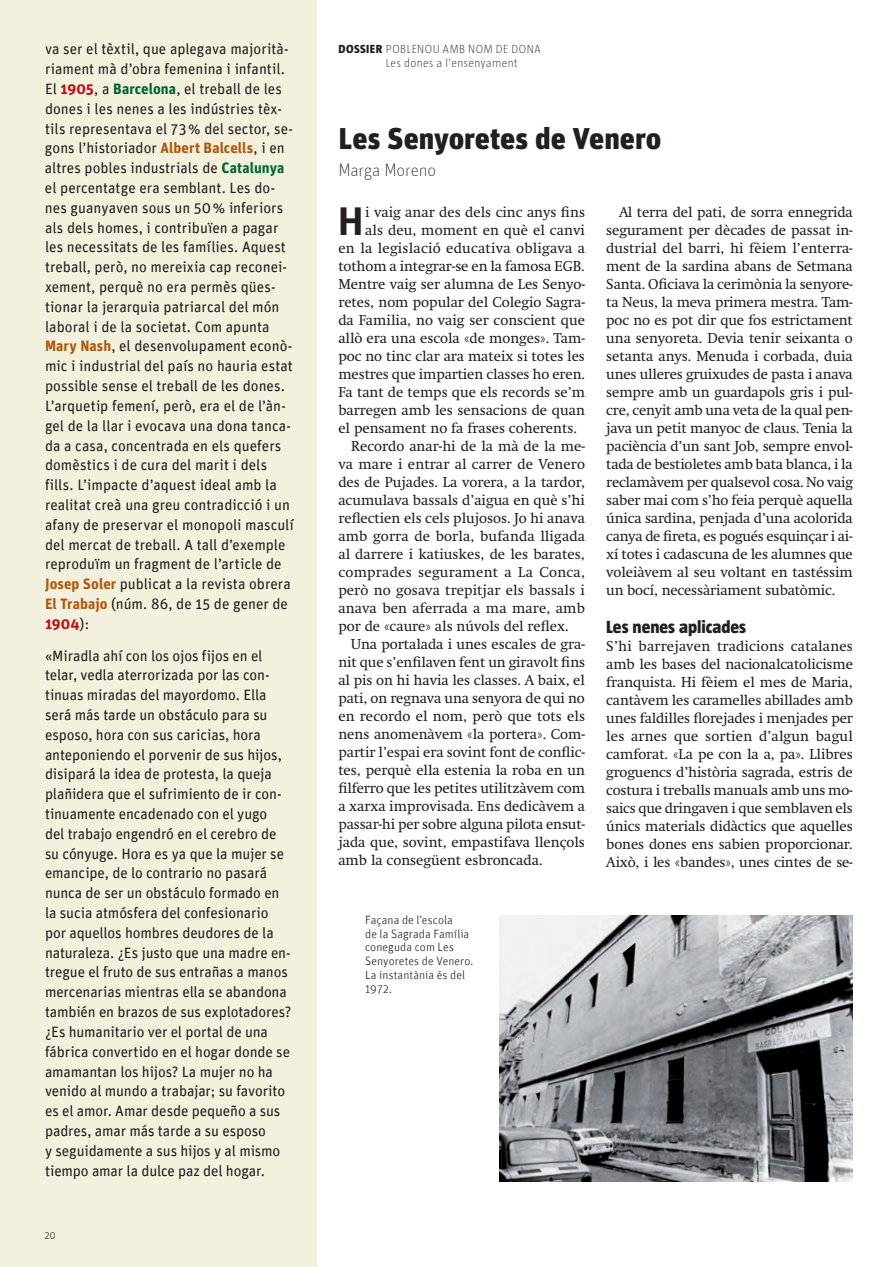
<style>
.page{position:relative;width:895px;height:1267px;background:#fff}
.page>*{position:absolute;margin:0;border:0;box-sizing:border-box;transform-origin:0 0}
.t1{font:700 40.95px "Taz";color:#231f20}
.t2{font:900 30px "Unit";color:#231f20}
.t3{font:800 18px "Taz";color:#231f20}
.t4{font:100 18px "Unit";letter-spacing:-.005em;color:#231f20}
.t5{font:15px/19.8px "Unit";letter-spacing:-.005em;color:#231f20}
.t6{font:14.25px/18px "Swift";color:#231f20;text-align:justify}
.t7{font:14.25px "Swift";letter-spacing:.02em;color:#231f20}
.t8{font:300 12px/13.8px "Unit";letter-spacing:.005em;color:#231f20}
.t9{font:200 12px/14.2px "Taz";letter-spacing:.04em;color:#231f20}
.t10{font:300 10.5px "Taz";color:#231f20}
.s1{font-weight:700;color:#bb1018}
.s2{font-weight:700;color:#00642e}
.s3{font-weight:700;color:#ad590e}
.s4{font-size:14.25px}
.s5{font-weight:800}
</style>
<div class="page">
<div style="left:0;top:0;width:317px;height:1266px;background:#f3f1dd"></div>
<img style="left:499px;top:915px;width:354px;height:266px">
<p class="t5" style="left:45px;top:40px;width:250px">va ser el tèxtil, que aplegava majorità&shy;riament mà d’obra femenina i infantil.<br>El <span class="s1">1905</span>, a <span class="s2">Barcelona</span>, el treball de les dones i les nenes a les indústries tèx&shy;tils representava el 73% del sector, se&shy;gons l’historiador <span class="s3">Albert Balcells</span>, i en altres pobles industrials de <span class="s2">Catalunya </span>el percentatge era semblant. Les do&shy;nes guanyaven sous un 50% inferiors als dels homes, i contribuïen a pagar les necessitats de les famílies. Aquest treball, però, no mereixia cap reconei&shy;xement, perquè no era permès qües&shy;tionar la jerarquia patriarcal del món laboral i de la societat. Com apunta <span class="s3">Mary Nash</span>, el desenvolupament econò&shy;mic i industrial del país no hauria estat possible sense el treball de les dones.<br>L’arquetip femení, però, era el de l’àn&shy;gel de la llar i evocava una dona tanca&shy;da a casa, concentrada en els quefers domèstics i de cura del marit i dels fills. L’impacte d’aquest ideal amb la realitat creà una greu contradicció i un afany de preservar el monopoli masculí del mercat de treball. A tall d’exemple reproduïm un fragment de l’article de <span class="s3">Josep Soler</span> publicat a la revista obrera <span class="s3">El Trabajo</span> (núm. 86, de 15 de gener de <span class="s1">1904</span>):</p>
<p class="t5" style="left:45px;top:646px;width:248px"><span class="s4">«</span>Miradla ahí con los ojos fijos en el telar, vedla aterrorizada por las con&shy;tinuas miradas del mayordomo. Ella será más tarde un obstáculo para su esposo, hora con sus caricias, hora anteponiendo el porvenir de sus hijos, disipará la idea de protesta, la queja plañidera que el sufrimiento de ir con&shy;tinuamente encadenado con el yugo<br>del trabajo engendró en el cerebro de su cónyuge. Hora es ya que la mujer se emancipe, de lo contrario no pasará nunca de ser un obstáculo formado en la sucia atmósfera del confesionario por aquellos hombres deudores de la naturaleza. ¿Es justo que una madre en&shy;tregue el fruto de sus entrañas a manos mercenarias mientras ella se abandona también en brazos de sus explotadores? ¿Es humanitario ver el portal de una fábrica convertido en el hogar donde se amamantan los hijos? La mujer no ha venido al mundo a trabajar; su favorito es el amor. Amar desde pequeño a sus padres, amar más tarde a su esposo<br>y seguidamente a sus hijos y al mismo tiempo amar la dulce paz del hogar.</p>
<p class="t10" style="left:44px;top:1229px;width:13px">20</p>
<p class="t9" style="left:386px;top:42px;width:156px;text-indent:-47px"><span class="s5">DOSSIER</span> POBLENOU AMB NOM DE DONA<br>Les dones a l'ensenyament</p>
<h2 class="t2" style="left:338px;top:120px;width:324px">Les Senyoretes de Venero</h2>
<p class="t4" style="left:338px;top:161px;width:99px">Marga Moreno</p>
<h1 class="t1" style="left:338px;top:198px;width:26px">H</h1>
<p class="t6" style="left:365px;top:203px;width:221px">i vaig anar des dels cinc anys fins</p>
<p class="t6" style="left:365px;top:221px;width:221px">als deu, moment en què el canvi</p>
<p class="t6" style="left:338px;top:239px;width:248px">en la legislació educativa obligava a</p>
<p class="t6" style="left:338px;top:257px;width:248px">tothom a integrar-se en la famosa EGB.</p>
<p class="t6" style="left:338px;top:275px;width:248px">Mentre vaig ser alumna de Les Senyo-</p>
<p class="t6" style="left:338px;top:293px;width:248px">retes, nom popular del Colegio Sagra-</p>
<p class="t6" style="left:338px;top:311px;width:248px">da Familia, no vaig ser conscient que</p>
<p class="t6" style="left:338px;top:329px;width:248px">allò era una escola «de monges». Tam-</p>
<p class="t6" style="left:338px;top:347px;width:248px">poc no tinc clar ara mateix si totes les</p>
<p class="t6" style="left:338px;top:365px;width:248px">mestres que impartien classes ho eren.</p>
<p class="t6" style="left:338px;top:383px;width:248px">Fa tant de temps que els records se’m</p>
<p class="t6" style="left:338px;top:401px;width:248px">barregen amb les sensacions de quan</p>
<p class="t6" style="left:338px;top:419px;width:240px">el pensament no fa frases coherents.</p>
<p class="t6" style="left:351px;top:437px;width:235px">Recordo anar-hi de la mà de la me-</p>
<p class="t6" style="left:338px;top:455px;width:248px">va mare i entrar al carrer de Venero</p>
<p class="t6" style="left:338px;top:473px;width:248px">des de Pujades. La vorera, a la tardor,</p>
<p class="t6" style="left:338px;top:491px;width:248px">acumulava bassals d’aigua en què s’hi</p>
<p class="t6" style="left:338px;top:509px;width:248px">reflectien els cels plujosos. Jo hi anava</p>
<p class="t6" style="left:338px;top:527px;width:248px">amb gorra de borla, bufanda lligada</p>
<p class="t6" style="left:338px;top:545px;width:248px">al darrere i katiuskes, de les barates,</p>
<p class="t7" style="left:338px;top:563px;width:248px">comprades segurament a La Conca,</p>
<p class="t6" style="left:338px;top:581px;width:248px">però no gosava trepitjar els bassals i</p>
<p class="t6" style="left:338px;top:599px;width:248px">anava ben aferrada a ma mare, amb</p>
<p class="t6" style="left:338px;top:617px;width:232px">por de «caure» als núvols del reflex.</p>
<p class="t6" style="left:351px;top:635px;width:235px">Una portalada i unes escales de gra-</p>
<p class="t6" style="left:338px;top:653px;width:248px">nit que s’enfilaven fent un giravolt fins</p>
<p class="t6" style="left:338px;top:671px;width:248px">al pis on hi havia les classes. A baix, el</p>
<p class="t6" style="left:338px;top:689px;width:248px">pati, on regnava una senyora de qui no</p>
<p class="t6" style="left:338px;top:707px;width:248px">en recordo el nom, però que tots els</p>
<p class="t6" style="left:338px;top:725px;width:248px">nens anomenàvem «la portera». Com-</p>
<p class="t6" style="left:338px;top:743px;width:248px">partir l’espai era sovint font de conflic-</p>
<p class="t6" style="left:338px;top:761px;width:248px">tes, perquè ella estenia la roba en un</p>
<p class="t6" style="left:338px;top:779px;width:248px">filferro que les petites utilitzàvem com</p>
<p class="t6" style="left:338px;top:797px;width:248px">a xarxa improvisada. Ens dedicàvem a</p>
<p class="t6" style="left:338px;top:815px;width:248px">passar-hi per sobre alguna pilota ensut-</p>
<p class="t6" style="left:338px;top:833px;width:248px">jada que, sovint, empastifava llençols</p>
<p class="t6" style="left:338px;top:851px;width:206px">amb la consegüent esbroncada.</p>
<p class="t8" style="left:365px;top:913px;width:110px">Façana de l’escola<br>de la Sagrada Família coneguda com Les<br>Senyoretes de Venero.<br>La instantània és del<br>1972.</p>
<p class="t6" style="left:606px;top:203px;width:248px;text-indent:13px">Al terra del pati, de sorra ennegrida segurament per dècades de passat in&shy;dustrial del barri, hi fèiem l’enterra&shy;ment de la sardina abans de Setmana Santa. Oficiava la cerimònia la senyore&shy;ta Neus, la meva primera mestra. Tam&shy;poc no es pot dir que fos estrictament una senyoreta. Devia tenir seixanta o setanta anys. Menuda i corbada, duia unes ulleres gruixudes de pasta i anava sempre amb un guardapols gris i pul&shy;cre, cenyit amb una veta de la qual pen&shy;java un petit manyoc de claus. Tenia la paciència d’un sant Job, sempre envol&shy;tada de bestioletes amb bata blanca, i la reclamàvem per qualsevol cosa. No vaig saber mai com s’ho feia perquè aquella única sardina, penjada d’una acolorida canya de fireta, es pogués esquinçar i ai&shy;xí totes i cadascuna de les alumnes que voleiàvem al seu voltant en tastéssim un bocí, necessàriament subatòmic.</p>
<p class="t3" style="left:606px;top:616px;width:141px">Les nenes aplicades</p>
<p class="t6" style="left:606px;top:637px;width:248px">S’hi barrejaven tradicions catalanes amb les bases del nacionalcatolicisme franquista. Hi fèiem el mes de Maria, cantàvem les caramelles abillades amb unes faldilles florejades i menjades per les arnes que sortien d’algun bagul camforat. «La pe con la a, pa». Llibres groguencs d’història sagrada, estris de costura i treballs manuals amb uns mo&shy;saics que dringaven i que semblaven els únics materials didàctics que aquelles bones dones ens sabien proporcionar.<br>Això, i les «bandes», unes cintes de se-</p>
</div>
